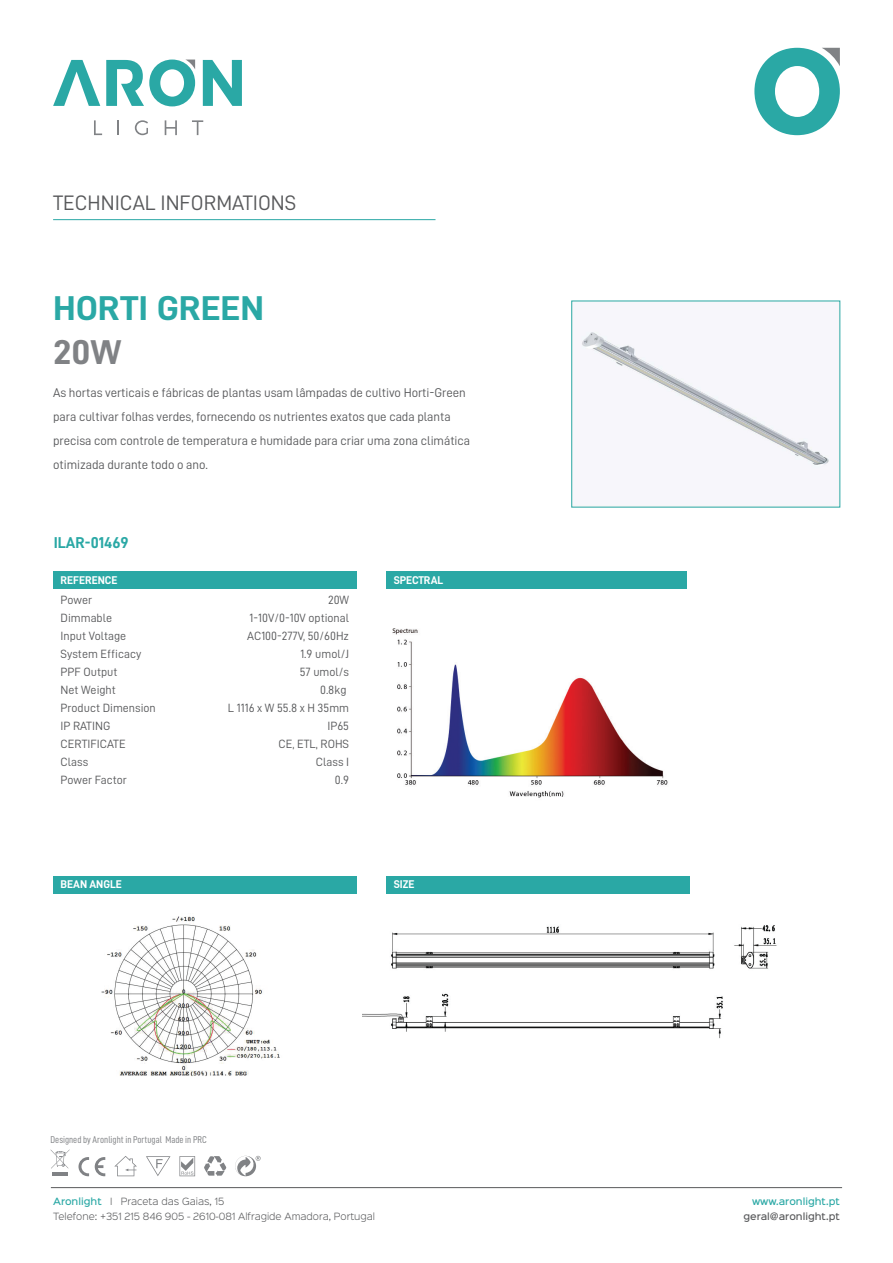
<style>
.page{position:relative;width:893px;height:1263px;background:#fff}
.page>*{position:absolute;margin:0;border:0;box-sizing:border-box;transform-origin:0 0}
.t1{font:34.5px "D DIN Bold";color:#2aa8a5;scale:1.08 1}
.t2{font:34.5px "D DIN Bold";color:#808285;scale:1.08 1}
.t3{font:21px "D DIN";color:#58595b}
.t4{font:15.75px "D DIN Bold";color:#2aa8a5}
.t5{font:12.75px/24px "D DIN";letter-spacing:-.005em;color:#58595b}
.t6{font:12px/18px "D DIN";color:#58595b}
.t7{font:11.25px "D DIN Bold";color:#fff}
.t8{font:9.9px "D DIN Condensed";color:#808285}
.t9{font:300 9px/15px "Sinkin Sans 300";color:#58595b}
.t10{font:500 9px "Sinkin Sans 500";color:#58595b}
.t11{font:500 9px "Sinkin Sans 500";color:#2aa8a5}
.s1{font-family:"Sinkin Sans 500";font-weight:500;color:#2aa8a5}
</style>
<div class="page">
<svg style="left:203px;top:60px;width:39px;height:46px"></svg>
<svg style="left:53px;top:60px;width:47px;height:46px"></svg>
<svg style="left:106px;top:60px;width:89px;height:46px"></svg>
<svg style="left:94px;top:120px;width:8px;height:15px"></svg>
<svg style="left:117px;top:120px;width:2px;height:15px"></svg>
<svg style="left:135px;top:120px;width:13px;height:15px"></svg>
<svg style="left:165px;top:120px;width:12px;height:15px"></svg>
<svg style="left:192px;top:120px;width:11px;height:15px"></svg>
<svg style="left:754px;top:48px;width:86px;height:87px"></svg>
<hr style="left:51px;top:1187px;width:791px;height:1px;background:#58595b">
<div style="left:54px;top:571px;width:303px;height:17px;background:#2aa8a5"></div>
<hr style="left:53px;top:219px;width:382px;height:1px;background:#2aa8a5">
<div style="left:387px;top:571px;width:300px;height:17px;background:#2aa8a5"></div>
<svg style="left:179px;top:1156px;width:16px;height:20px"></svg>
<svg style="left:146px;top:1156px;width:25px;height:20px"></svg>
<svg style="left:204px;top:1156px;width:22px;height:20px"></svg>
<svg style="left:114px;top:1156px;width:23px;height:20px"></svg>
<svg style="left:78px;top:1157px;width:11px;height:19px"></svg>
<svg style="left:95px;top:1157px;width:10px;height:19px"></svg>
<hr style="left:52px;top:1172px;width:16px;height:4px;background:#808285">
<svg style="left:51px;top:1149px;width:19px;height:19px"></svg>
<svg style="left:235px;top:1156px;width:26px;height:20px"></svg>
<div style="left:387px;top:876px;width:303px;height:17px;background:#2aa8a5"></div>
<div style="left:54px;top:876px;width:303px;height:17px;background:#2aa8a5"></div>
<img style="left:392px;top:628px;width:276px;height:170px">
<img style="left:362px;top:925px;width:415px;height:114px">
<img style="left:101px;top:916px;width:179px;height:160px">
<img style="left:581px;top:332px;width:248px;height:136px">
<h2 class="t3" style="left:53px;top:191px;width:245px">TECHNICAL INFORMATIONS</h2>
<h1 class="t1" style="left:53px;top:289px;width:197px">HORTI GREEN</h1>
<h1 class="t2" style="left:53px;top:333px;width:65px">20W</h1>
<p class="t5" style="left:53px;top:380px;width:419px">As hortas verticais e fábricas de plantas usam lâmpadas de cultivo Horti-Green para cultivar folhas verdes, fornecendo os nutrientes exatos que cada planta precisa com controle de temperatura e humidade para criar uma zona climática otimizada durante todo o ano.</p>
<p class="t4" style="left:54px;top:534px;width:76px">ILAR-01469</p>
<p class="t7" style="left:61px;top:573px;width:58px">REFERENCE</p>
<p class="t7" style="left:394px;top:573px;width:51px">SPECTRAL</p>
<p class="t6" style="left:61px;top:591px;width:97px">Power<br>Dimmable<br>Input Voltage<br>System Efficacy<br>PPF Output<br>Net Weight<br>Product Dimension<br>IP RATING<br>CERTIFICATE<br>Class<br>Power Factor</p>
<p class="t6" style="left:228px;top:591px;width:123px;text-align:right">20W<br>1-10V/0-10V optional<br>AC100-277V, 50/60Hz<br>1.9 umol/J<br>57 umol/s<br>0.8kg<br>L 1116 x W 55.8 x H 35mm<br>IP65<br>CE, ETL, ROHS<br>Class I<br>0.9</p>
<p class="t7" style="left:61px;top:878px;width:63px">BEAN ANGLE</p>
<p class="t7" style="left:394px;top:878px;width:22px">SIZE</p>
<p class="t8" style="left:51px;top:1134px;width:158px">Designed by Aronlight in Portugal Made in PRC</p>
<p class="t9" style="left:53px;top:1193px;width:323px"><span class="s1">Aronlight</span> I Praceta das Gaias, 15<br>Telefone: +351 215 846 905 - 2610-081 Alfragide Amadora, Portugal</p>
<p class="t11" style="left:752px;top:1194px;width:89px">www.aronlight.pt</p>
<p class="t10" style="left:743px;top:1209px;width:98px">geral@aronlight.pt</p>
</div>
